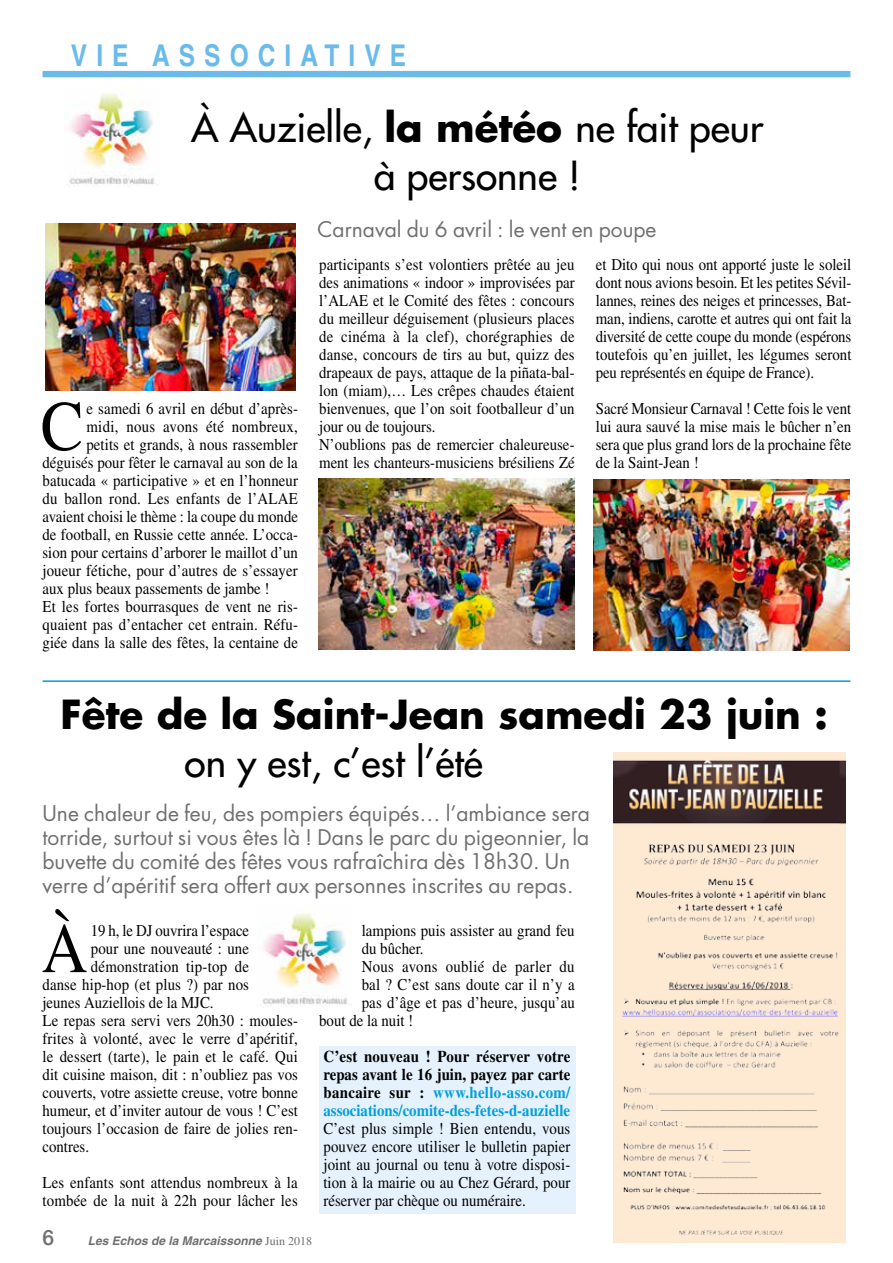
<style>
.page{position:relative;width:893px;height:1263px;background:#fff}
.page>*{position:absolute;margin:0;border:0;box-sizing:border-box;transform-origin:0 0}
.t1{font:70.95px "Times";color:#000;scale:.9 1}
.t2{font:39px/48px "Futura";color:#000;text-align:center}
.t3{font:700 39px "Futura";color:#000}
.t4{font:700 condensed 30px "Helvetica";letter-spacing:.3em;color:#6abbe9}
.t5{font:21px/24px "Futura";color:#706f6f}
.t6{font:500 21px "Helvetica Neue";color:#706f6f}
.t7{font:16.5px/18px "Times";letter-spacing:.005em;color:#000;text-align:justify;scale:.9 1}
.t8{font:700 16.5px/18px "Times";color:#000;text-align:justify;scale:.9 1}
.t9{font:italic 700 12px "Helvetica";color:#706f6f}
.s1{font-weight:700}
.s2{color:#009fde}
.s3{font-family:"Times";font-weight:400;font-style:normal}
</style>
<div class="page">
<div style="left:43px;top:71px;width:807px;height:6px;background:#6abbe9"></div>
<div style="left:319px;top:1046px;width:256px;height:168px;background:#e5f1fc"></div>
<img style="left:260px;top:906px;width:92px;height:100px">
<img style="left:319px;top:478px;width:255px;height:171px">
<img style="left:594px;top:480px;width:255px;height:171px">
<img style="left:46px;top:224px;width:250px;height:166px">
<img style="left:613px;top:753px;width:232px;height:490px">
<img style="left:67px;top:85px;width:92px;height:101px">
<hr style="left:43px;top:680px;width:807px;height:2px;background:#009fde">
<h3 class="t4" style="left:71px;top:37px;width:337px">VIE ASSOCIATIVE</h3>
<h2 class="t2" style="left:191px;top:103px;width:574px">À Auzielle, <span class="s1">la météo</span> ne fait peur à personne !</h2>
<h1 class="t1" style="left:41px;top:386px;width:49px">C</h1>
<p class="t7" style="left:86px;top:399px;width:237px">e samedi 6 avril en début d’après-</p>
<p class="t7" style="left:86px;top:417px;width:236px">midi, nous avons été nombreux,</p>
<p class="t7" style="left:86px;top:435px;width:236px">petits et grands, à nous rassembler</p>
<p class="t7" style="left:43px;top:453px;width:285px">déguisés pour fêter le carnaval au son de la</p>
<p class="t7" style="left:43px;top:471px;width:285px">batucada « participative » et en l’honneur</p>
<p class="t7" style="left:43px;top:489px;width:285px">du ballon rond. Les enfants de l’ALAE</p>
<p class="t7" style="left:43px;top:507px;width:285px">avaient choisi le thème : la coupe du monde</p>
<p class="t7" style="left:43px;top:525px;width:285px">de football, en Russie cette année. L’occa-</p>
<p class="t7" style="left:43px;top:543px;width:285px">sion pour certains d’arborer le maillot d’un</p>
<p class="t7" style="left:43px;top:561px;width:285px">joueur fétiche, pour d’autres de s’essayer</p>
<p class="t7" style="left:43px;top:579px;width:254px">aux plus beaux passements de jambe !</p>
<p class="t7" style="left:43px;top:597px;width:285px">Et les fortes bourrasques de vent ne ris-</p>
<p class="t7" style="left:43px;top:615px;width:285px">quaient pas d’entacher cet entrain. Réfu-</p>
<p class="t7" style="left:43px;top:633px;width:285px">giée dans la salle des fêtes, la centaine de</p>
<p class="t5" style="left:317px;top:218px;width:341px">Carnaval du 6 avril : le vent en poupe</p>
<p class="t7" style="left:319px;top:255px;width:285px;text-align:left">participants s’est volontiers prêtée au jeu des animations « indoor » improvisées par l’ALAE et le Comité des fêtes : concours du meilleur déguisement (plusieurs places de cinéma à la clef), chorégraphies de danse, concours de tirs au but, quizz des drapeaux de pays, attaque de la piñata-bal&shy;lon (miam),… Les crêpes chaudes étaient bienvenues, que l’on soit footballeur d’un jour ou de toujours.<br>N’oublions pas de remercier chaleureuse&shy;ment les chanteurs-musiciens brésiliens Zé</p>
<p class="t7" style="left:596px;top:255px;width:285px">et Dito qui nous ont apporté juste le soleil dont nous avions besoin. Et les petites Sévil&shy;lannes, reines des neiges et princesses, Bat&shy;man, indiens, carotte et autres qui ont fait la diversité de cette coupe du monde (espérons toutefois qu’en juillet, les légumes seront peu représentés en équipe de France).</p>
<p class="t7" style="left:596px;top:399px;width:285px">Sacré Monsieur Carnaval ! Cette fois le vent lui aura sauvé la mise mais le bûcher n’en sera que plus grand lors de la prochaine fête de la Saint-Jean !</p>
<h2 class="t3" style="left:61px;top:688px;width:769px">Fête de la Saint-Jean samedi 23 juin :</h2>
<h2 class="t2" style="left:185px;top:738px;width:300px">on y est, c’est l’été</h2>
<p class="t5" style="left:43px;top:801px;width:549px">Une chaleur de feu, des pompiers équipés… l’ambiance sera torride, surtout si vous êtes là ! Dans le parc du pigeonnier, la buvette du comité des fêtes vous rafraîchira dès 18h30. Un verre d’apéritif sera offert aux personnes inscrites au repas.</p>
<h1 class="t1" style="left:42px;top:908px;width:53px">À</h1>
<p class="t7" style="left:91px;top:921px;width:177px">19 h, le DJ ouvrira l’espace</p>
<p class="t7" style="left:91px;top:939px;width:177px">pour une nouveauté : une</p>
<p class="t7" style="left:91px;top:957px;width:177px">démonstration tip-top de</p>
<p class="t7" style="left:43px;top:975px;width:231px">danse hip-hop (et plus ?) par nos</p>
<p class="t7" style="left:43px;top:993px;width:192px">jeunes Auziellois de la MJC.</p>
<p class="t7" style="left:43px;top:1011px;width:285px">Le repas sera servi vers 20h30 : moules-</p>
<p class="t7" style="left:43px;top:1029px;width:285px">frites à volonté, avec le verre d’apéritif,</p>
<p class="t7" style="left:43px;top:1047px;width:285px">le dessert (tarte), le pain et le café. Qui</p>
<p class="t7" style="left:43px;top:1065px;width:285px">dit cuisine maison, dit : n’oubliez pas vos</p>
<p class="t7" style="left:43px;top:1083px;width:285px">couverts, votre assiette creuse, votre bonne</p>
<p class="t7" style="left:43px;top:1101px;width:285px">humeur, et d’inviter autour de vous ! C’est</p>
<p class="t7" style="left:43px;top:1119px;width:285px">toujours l’occasion de faire de jolies ren-</p>
<p class="t7" style="left:43px;top:1137px;width:53px">contres.</p>
<p class="t7" style="left:43px;top:1173px;width:285px">Les enfants sont attendus nombreux à la tombée de la nuit à 22h pour lâcher les</p>
<p class="t7" style="left:362px;top:921px;width:238px">lampions puis assister au grand feu</p>
<p class="t7" style="left:362px;top:939px;width:70px">du bûcher.</p>
<p class="t7" style="left:362px;top:957px;width:238px">Nous avons oublié de parler du</p>
<p class="t7" style="left:362px;top:975px;width:238px">bal ? C’est sans doute car il n’y a</p>
<p class="t7" style="left:362px;top:993px;width:238px">pas d’âge et pas d’heure, jusqu’au</p>
<p class="t7" style="left:319px;top:1011px;width:106px">bout de la nuit !</p>
<p class="t8" style="left:323px;top:1047px;width:276px">C’est nouveau ! Pour réserver votre repas avant le 16 juin, payez par carte bancaire sur : <span class="s2">www.hello-asso.com/ associations/comite-des-fetes-d-auzielle</span></p>
<p class="t7" style="left:323px;top:1119px;width:276px">C’est plus simple ! Bien entendu, vous pouvez encore utiliser le bulletin papier joint au journal ou tenu à votre disposi&shy;tion à la mairie ou au Chez Gérard, pour réserver par chèque ou numéraire.</p>
<p class="t6" style="left:43px;top:1220px;width:13px">6</p>
<p class="t9" style="left:88px;top:1233px;width:226px">Les Echos de la Marcaissonne <span class="s3">Juin 2018</span></p>
</div>
